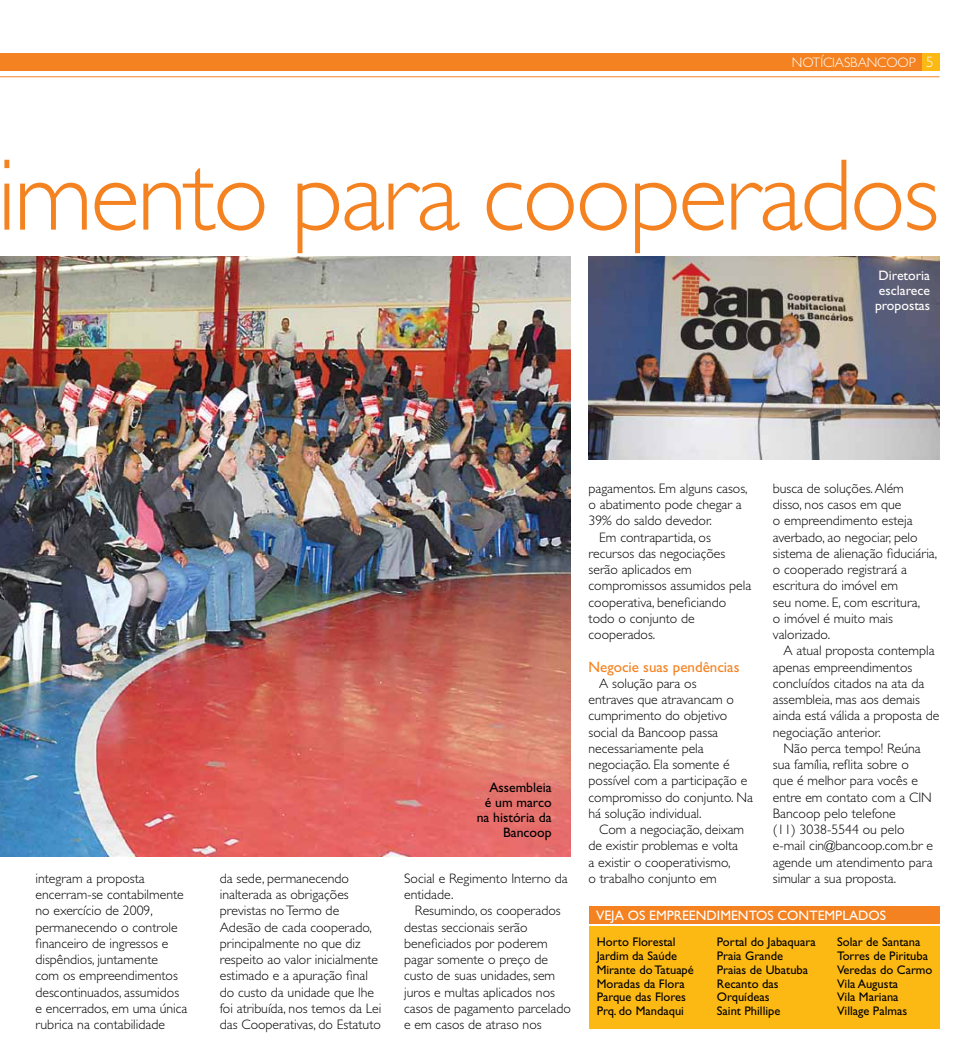
<style>
.page{position:relative;width:975px;height:1063px;background:#fff}
.page>*{position:absolute;margin:0;border:0;box-sizing:border-box;transform-origin:0 0}
.t1{font:300 102.5px "Gill Sans";letter-spacing:-.025em;color:#f58220}
.t2{font:15px "Gill Sans";color:#f58220}
.t3{font:300 13.75px/16.2px "Gill Sans";color:#000}
.t4{font:13.75px/15px "Gill Sans";color:#fff;text-align:justify}
.t5{font:13.75px/15px "Gill Sans";color:#000;text-align:right}
.t6{font:300 13.75px "Gill Sans";letter-spacing:-.01em;color:#fff}
.t7{font:12.5px/13.8px "Gill Sans";color:#000}
.s1{font-size:15px}
</style>
<div class="page">
<div style="left:921px;top:53px;width:18px;height:18px;background:#fdb913"></div>
<div style="left:0;top:53px;width:921px;height:18px;background:#f58220"></div>
<hr style="left:0;top:76px;width:939px;height:1px;background:#f58220">
<img style="left:0;top:256px;width:570px;height:600px">
<div style="left:588px;top:927px;width:351px;height:102px;background:#fdb913"></div>
<div style="left:588px;top:906px;width:351px;height:18px;background:#f58220"></div>
<img style="left:588px;top:256px;width:351px;height:204px">
<p class="t6" style="left:791px;top:54px;width:143px">notíciasbancoop <span class="s1">5</span></p>
<h1 class="t1" style="left:-3px;top:138px;width:943px">imento para cooperados</h1>
<p class="t4" style="left:874px;top:268px;width:57px">Diretoria esclarece propostas</p>
<p class="t3" style="left:772px;top:480px;width:166px">busca de soluções. Além<br>disso, nos casos em que<br>o empreendimento esteja averbado, ao negociar, pelo sistema de alienação fiduciária, o cooperado registrará a escritura do imóvel em<br>seu nome. E, com escritura,<br>o imóvel é muito mais valorizado.</p>
<p class="t3" style="left:772px;top:643px;width:168px;text-indent:11px">A atual proposta contempla apenas empreendimentos concluídos citados na ata da assembleia, mas aos demais ainda está válida a proposta de negociação anterior.</p>
<p class="t3" style="left:772px;top:740px;width:162px;text-indent:11px">Não perca tempo! Reúna sua família, reflita sobre o<br>que é melhor para vocês e entre em contato com a CIN<br>Bancoop pelo telefone<br>(11) 3038-5544 ou pelo e-mail cin@bancoop.com.br e agende um atendimento para</p>
<p class="t3" style="left:588px;top:480px;width:161px">pagamentos. Em alguns casos,</p>
<p class="t3" style="left:588px;top:496px;width:155px">o abatimento pode chegar a</p>
<p class="t3" style="left:588px;top:513px;width:125px">39% do saldo devedor.</p>
<p class="t3" style="left:599px;top:529px;width:113px">Em contrapartida, os</p>
<p class="t3" style="left:588px;top:545px;width:138px">recursos das negociações</p>
<p class="t3" style="left:588px;top:561px;width:105px">serão aplicados em</p>
<p class="t3" style="left:588px;top:578px;width:164px">compromissos assumidos pela</p>
<p class="t3" style="left:588px;top:594px;width:139px">cooperativa, beneficiando</p>
<p class="t3" style="left:588px;top:610px;width:108px">todo o conjunto de</p>
<p class="t3" style="left:588px;top:626px;width:68px">cooperados.</p>
<p class="t2" style="left:588px;top:658px;width:152px">Negocie suas pendências</p>
<p class="t3" style="left:588px;top:675px;width:166px;text-indent:11px">A solução para os<br>entraves que atravancam o cumprimento do objetivo social da Bancoop passa necessariamente pela negociação. Ela somente é possível com a participação e compromisso do conjunto. Na há solução individual.</p>
<p class="t3" style="left:588px;top:821px;width:157px;text-indent:11px">Com a negociação, deixam de existir problemas e volta a existir o cooperativismo,<br>o trabalho conjunto em</p>
<p class="t5" style="left:476px;top:780px;width:76px">Assembleia<br>é um marco na história da<br>Bancoop</p>
<p class="t3" style="left:220px;top:870px;width:163px">da sede, permanecendo inalterada as obrigações previstas no Termo de<br>Adesão de cada cooperado, principalmente no que diz respeito ao valor inicialmente estimado e a apuração final do custo da unidade que lhe foi atribuída, nos temos da Lei das Cooperativas, do Estatuto</p>
<p class="t3" style="left:404px;top:870px;width:165px">Social e Regimento Interno da entidade.</p>
<p class="t3" style="left:35px;top:870px;width:111px">integram a proposta</p>
<p class="t3" style="left:772px;top:870px;width:125px">simular a sua proposta.</p>
<p class="t3" style="left:35px;top:886px;width:153px">encerram-se contabilmente no exercício de 2009, permanecendo o controle financeiro de ingressos e dispêndios, juntamente<br>com os empreendimentos descontinuados, assumidos e encerrados, em uma única rubrica na contabilidade</p>
<p class="t3" style="left:404px;top:903px;width:168px;text-indent:11px">Resumindo, os cooperados destas seccionais serão beneficiados por poderem pagar somente o preço de custo de suas unidades, sem juros e multas aplicados nos casos de pagamento parcelado e em casos de atraso nos</p>
<p class="t4" style="left:596px;top:907px;width:162px">Veja os empreendi mentos</p>
<p class="t4" style="left:777px;top:907px;width:67px">contemplados</p>
<p class="t7" style="left:596px;top:935px;width:99px">Horto Florestal<br>Jardim da Saúde<br>Mirante do Tatuapé<br>Moradas da Flora<br>Parque das Flores<br>Prq. do Mandaqui</p>
<p class="t7" style="left:716px;top:935px;width:100px">Portal do Jabaquara<br>Praia Grande<br>Praias de Ubatuba<br>Recanto das<br>Orquídeas<br>Saint Phillipe</p>
<p class="t7" style="left:837px;top:935px;width:97px">Solar de Santana<br>Torres de Pirituba<br>Veredas do Carmo<br>Vila Augusta<br>Vila Mariana<br>Village Palmas</p>
</div>
